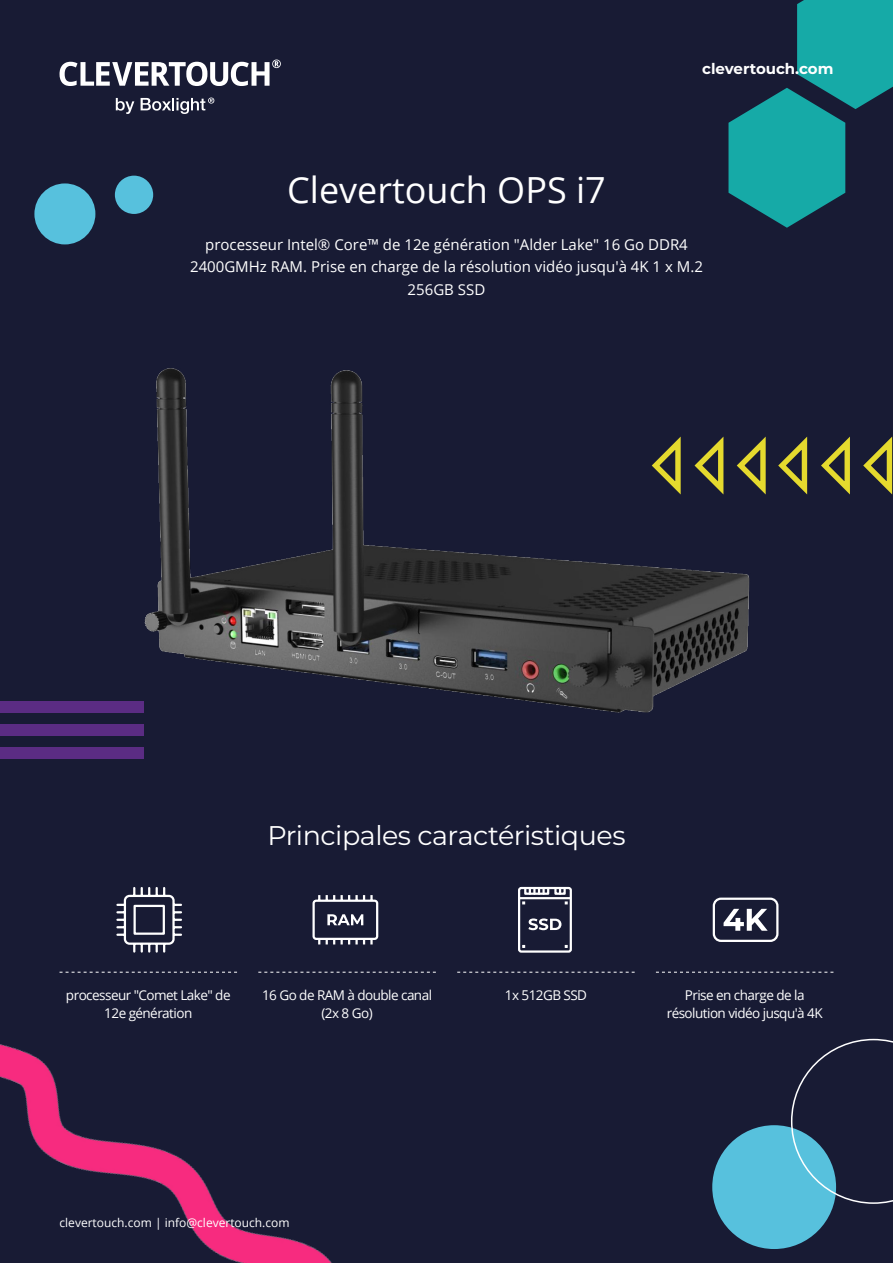
<style>
.page{position:relative;width:893px;height:1263px;background:#181b34}
.page>*{position:absolute;margin:0;border:0;box-sizing:border-box;transform-origin:0 0}
.t1{font:36px "Open Sans";color:#fff}
.t2{font:27px "Montserrat";letter-spacing:-.015em;color:#fff}
.t3{font:15px/22.5px "Open Sans";color:#fff;text-align:center}
.t4{font:700 15px "Montserrat";color:#fff}
.t5{font:13.5px/18px "Open Sans";letter-spacing:-.04em;color:#fff;text-align:center}
.t6{font:12px "Open Sans";color:#fff}
</style>
<div class="page">
<svg style="left:728px;top:0;width:165px;height:228px"></svg>
<svg style="left:60px;top:60px;width:221px;height:26px"></svg>
<svg style="left:116px;top:98px;width:18px;height:16px"></svg>
<svg style="left:141px;top:98px;width:73px;height:16px"></svg>
<div style="left:0;top:701px;width:144px;height:11px;background:#5b2c83"></div>
<div style="left:0;top:724px;width:144px;height:12px;background:#5b2c83"></div>
<div style="left:0;top:747px;width:144px;height:12px;background:#5b2c83"></div>
<img style="left:129px;top:368px;width:637px;height:345px">
<div style="left:34px;top:183px;width:61px;height:61px;background:#57c1dd;border-radius:50%"></div>
<div style="left:115px;top:176px;width:38px;height:38px;background:#57c1dd;border-radius:50%"></div>
<svg style="left:60px;top:972px;width:177px;height:1px"></svg>
<svg style="left:258px;top:972px;width:178px;height:1px"></svg>
<svg style="left:656px;top:972px;width:177px;height:1px"></svg>
<svg style="left:457px;top:972px;width:178px;height:1px"></svg>
<svg style="left:116px;top:887px;width:66px;height:66px"></svg>
<svg style="left:312px;top:895px;width:67px;height:50px"></svg>
<div style="left:524px;top:888px;width:25px;height:7px;border:2px solid #fff"></div>
<svg style="left:529px;top:890px;width:16px;height:4px"></svg>
<div style="left:554px;top:888px;width:12px;height:7px;border:2px solid #fff"></div>
<div style="left:518px;top:887px;width:54px;height:66px;border:2px solid #fff;border-radius:2px"></div>
<svg style="left:528px;top:918px;width:33px;height:12px"></svg>
<hr style="left:519px;top:897px;width:51px;height:2px;background:#fff">
<svg style="left:723px;top:909px;width:45px;height:22px"></svg>
<div style="left:713px;top:897px;width:65px;height:45px;border:2px solid #fff;border-radius:7px"></div>
<img style="left:0;top:1044px;width:332px;height:219px">
<svg style="left:778px;top:437px;width:29px;height:57px"></svg>
<svg style="left:821px;top:437px;width:29px;height:57px"></svg>
<svg style="left:863px;top:437px;width:29px;height:57px"></svg>
<svg style="left:652px;top:437px;width:29px;height:57px"></svg>
<svg style="left:694px;top:437px;width:29px;height:57px"></svg>
<svg style="left:737px;top:437px;width:29px;height:57px"></svg>
<div style="left:712px;top:1125px;width:124px;height:124px;background:#57c1dd;border-radius:50%"></div>
<svg style="left:791px;top:1039px;width:102px;height:165px"></svg>
<h1 class="t1" style="left:287px;top:165px;width:320px">Clevertouch OPS i7</h1>
<p class="t4" style="left:702px;top:58px;width:133px">clevertouch.com</p>
<p class="t3" style="left:190px;top:233px;width:514px">processeur Intel® Core™ de 12e génération "Alder Lake" 16 Go DDR4<br>2400GMHz RAM. Prise en charge de la résolution vidéo jusqu'à 4K 1 x M.2<br>256GB SSD</p>
<h2 class="t2" style="left:267px;top:816px;width:360px">Principales caractéristiques</h2>
<p class="t5" style="left:66px;top:986px;width:166px">processeur "Comet Lake" de<br>12e génération</p>
<p class="t5" style="left:262px;top:986px;width:172px">16 Go de RAM à double canal (2x 8 Go)</p>
<p class="t5" style="left:667px;top:986px;width:157px">Prise en charge de la résolution vidéo jusqu'à 4K</p>
<p class="t5" style="left:505px;top:986px;width:84px">1x 512GB SSD</p>
<p class="t6" style="left:60px;top:1214px;width:232px">clevertouch.com | info@clevertouch.com</p>
</div>
